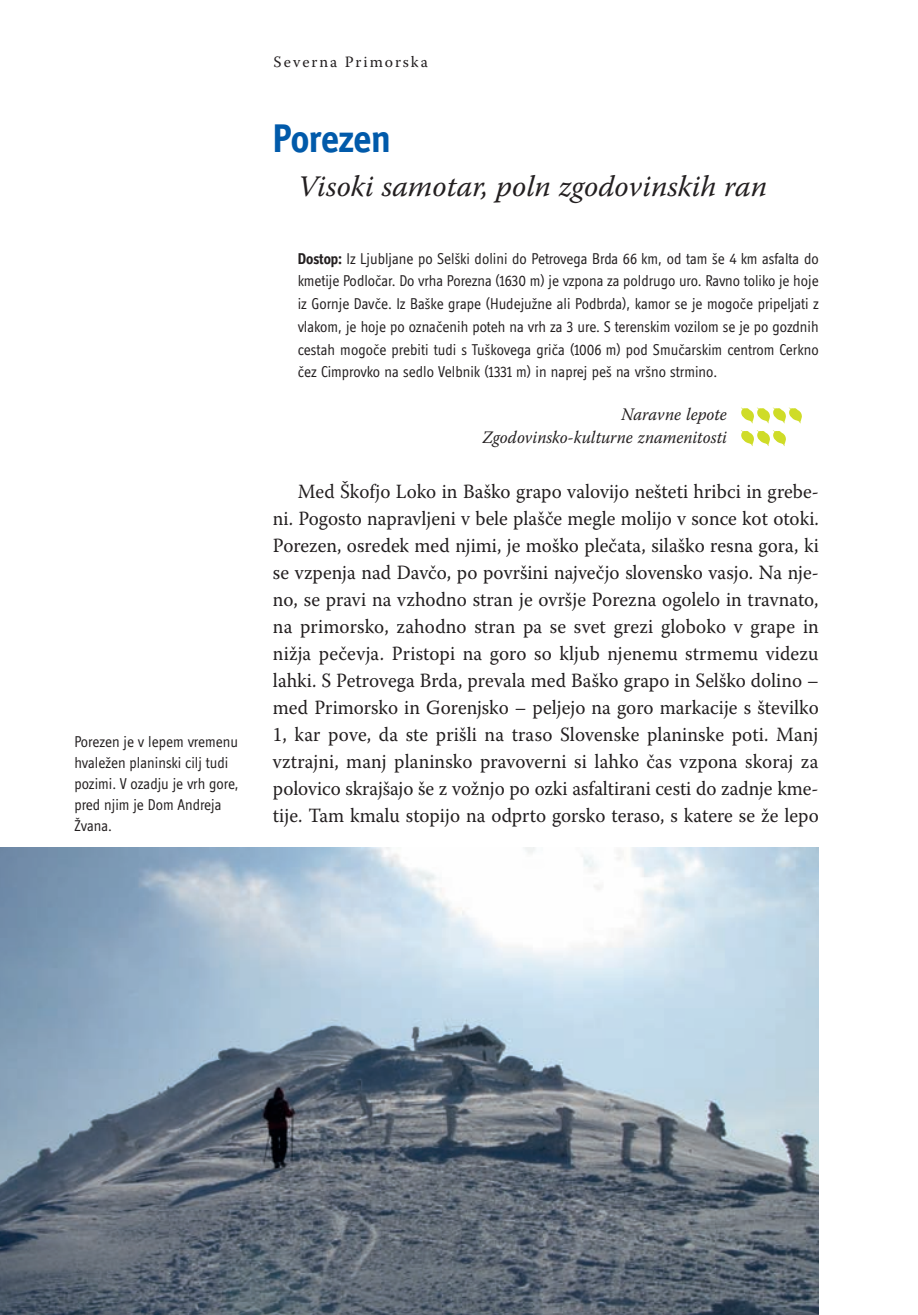
<style>
.page{position:relative;width:918px;height:1315px;background:#fff}
.page>*{position:absolute;margin:0;border:0;box-sizing:border-box;transform-origin:0 0}
.t1{font:700 40.25px "Officina Display OT";letter-spacing:-.015em;color:#015aaa;scale:.95 1}
.t2{font:italic 29.75px "Warnock Pro";color:#231f20}
.t3{font:20.12px/26.9px "Warnock Pro";color:#231f20;text-align:justify;scale:.95 1}
.t4{font:italic 17.5px/22.8px "Warnock Pro";color:#231f20;text-align:right;scale:.95 1}
.t5{font:15.75px/22.8px "Officina Display OT";color:#231f20;text-align:justify;scale:.95 1}
.t6{font:15.75px "Warnock Pro";letter-spacing:.12em;color:#231f20}
.s1{font-weight:700}
</style>
<div class="page">
<svg style="left:741px;top:408px;width:61px;height:15px"></svg>
<svg style="left:741px;top:430px;width:45px;height:16px"></svg>
<img style="left:0;top:847px;width:819px;height:468px">
<p class="t5" style="left:74px;top:732px;width:174px;line-height:21px;text-align:left">Porezen je v lepem vremenu hvaležen planinski cilj tudi pozimi. V ozadju je vrh gore, pred njim je Dom Andreja<br>Žvana.</p>
<p class="t6" style="left:274px;top:53px;width:156px">Severna Primorska</p>
<h1 class="t1" style="left:273px;top:116px;width:125px">Porezen</h1>
<h2 class="t2" style="left:298px;top:168px;width:471px">Visoki samotar, poln zgodovinskih ran</h2>
<p class="t5" style="left:298px;top:247px;width:550px"><span class="s1">Dostop:</span> Iz Ljubljane po Selški dolini do Petrovega Brda 66 km, od tam še 4 km asfalta do kmetije Podločar. Do vrha Porezna (1630 m) je vzpona za poldrugo uro. Ravno toliko je hoje iz Gornje Davče. Iz Baške grape (Hudejužne ali Podbrda), kamor se je mogoče pripeljati z vlakom, je hoje po označenih poteh na vrh za 3 ure. S terenskim vozilom se je po gozdnih cestah mogoče prebiti tudi s Tuškovega griča (1006 m) pod Smučarskim centrom Cerkno čez Cimprovko na sedlo Velbnik (1331 m) in naprej peš na vršno strmino.</p>
<p class="t4" style="left:482px;top:402px;width:259px">Naravne lepote<br>Zgodovinsko-kulturne znamenitosti</p>
<p class="t3" style="left:273px;top:477px;width:576px;text-indent:25px">Med Škofjo Loko in Baško grapo valovijo nešteti hribci in grebe&shy;ni. Pogosto napravljeni v bele plašče megle molijo v sonce kot otoki.<br>Porezen, osredek med njimi, je moško plečata, silaško resna gora, ki se vzpenja nad Davčo, po površini največjo slovensko vasjo. Na nje&shy;no, se pravi na vzhodno stran je ovršje Porezna ogolelo in travnato, na primorsko, zahodno stran pa se svet grezi globoko v grape in nižja pečevja. Pristopi na goro so kljub njenemu strmemu videzu lahki. S Petrovega Brda, prevala med Baško grapo in Selško dolino – med Primorsko in Gorenjsko – peljejo na goro markacije s številko 1, kar pove, da ste prišli na traso Slovenske planinske poti. Manj vztrajni, manj planinsko pravoverni si lahko čas vzpona skoraj za polovico skrajšajo še z vožnjo po ozki asfaltirani cesti do zadnje kme&shy;tije. Tam kmalu stopijo na odprto gorsko teraso, s katere se že lepo</p>
</div>
